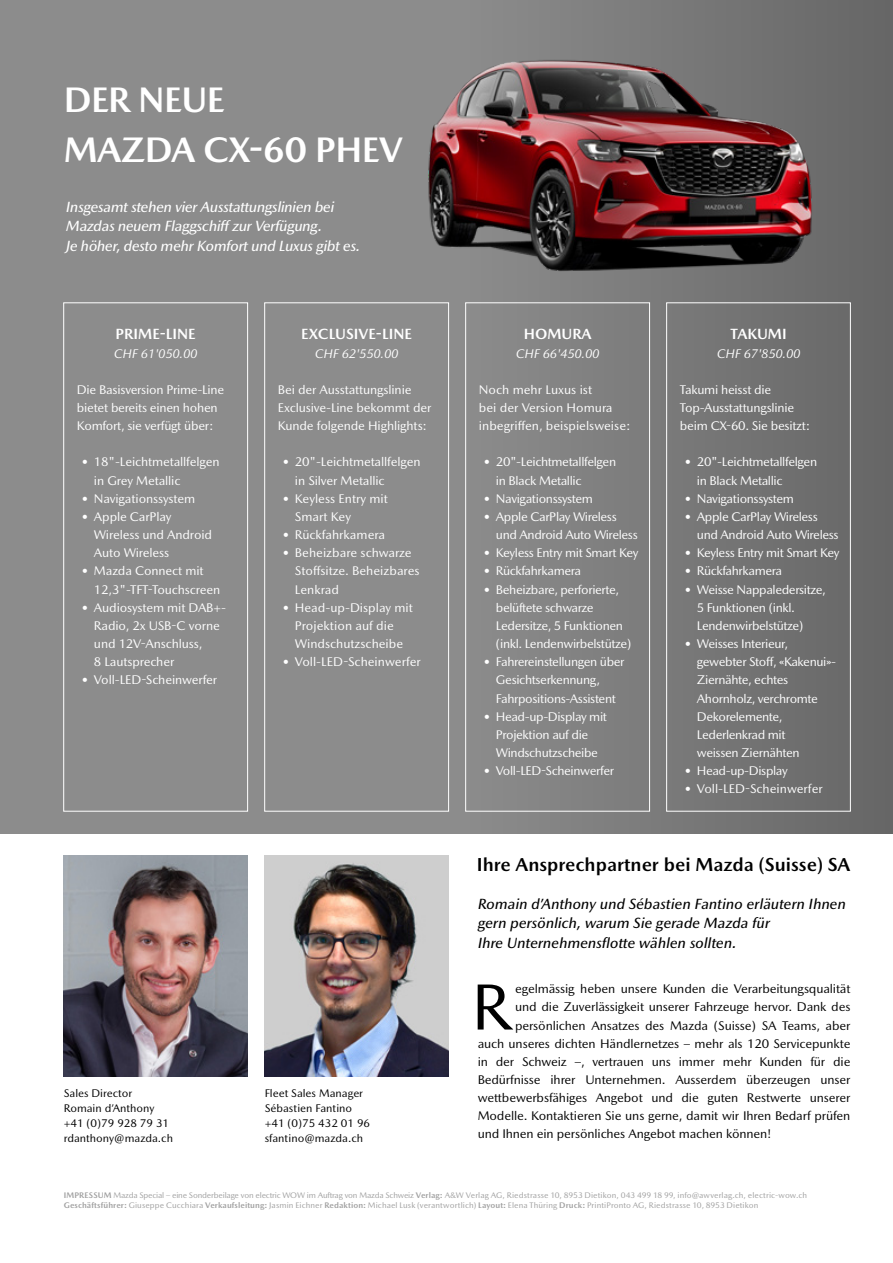
<style>
.page{position:relative;width:893px;height:1263px;background:#fff}
.page>*{position:absolute;margin:0;border:0;box-sizing:border-box;transform-origin:0 0}
.t1{font:66.15px "Mazda Type";color:#000}
.t2{font:700 36px/49.5px "Mazda Type";letter-spacing:-.02em;color:#fff}
.t3{font:700 19.05px "Mazda Type";color:#000}
.t4{font:italic 500 15px/19.5px "Mazda Type";color:#000}
.t5{font:italic 500 15px/19.5px "Mazda Type";letter-spacing:-.02em;color:#fff}
.t6{font:700 15px "Mazda Type";color:#fff}
.t7{font:12.75px/18.1px "Mazda Type";letter-spacing:-.03em;color:#fff}
.t8{font:12.75px "Mazda Type";letter-spacing:-.01em;color:#000}
.t9{font:12.75px/18.1px "Mazda Type";letter-spacing:-.01em;color:#fff}
.t10{font:12.75px/18.1px "Mazda Type";color:#fff}
.t11{font:italic 12.75px "Mazda Type";color:#fff}
.t12{font:11.25px/15px "Mazda Type";color:#000}
.t13{font:8.25px/9.8px "Mazda Type";letter-spacing:.01em;color:#a0a0a0}
.s1{font-weight:700}
</style>
<div class="page">
<div style="left:0;top:0;width:893px;height:1263px;background:linear-gradient(to right,#969696,#707070)"></div>
<div style="left:0;top:834px;width:893px;height:429px;background:#fff"></div>
<img style="left:407px;top:29px;width:425px;height:269px">
<div style="left:63px;top:302px;width:185px;height:509px;border:1px solid #fff"></div>
<div style="left:264px;top:302px;width:185px;height:509px;border:1px solid #fff"></div>
<div style="left:465px;top:302px;width:185px;height:509px;border:1px solid #fff"></div>
<div style="left:666px;top:302px;width:185px;height:509px;border:1px solid #fff"></div>
<img style="left:64px;top:855px;width:184px;height:221px">
<img style="left:265px;top:855px;width:184px;height:221px">
<h2 class="t2" style="left:64px;top:75px;width:340px">DER NEUE<br>MAZDA CX-60 PHEV</h2>
<p class="t5" style="left:66px;top:197px;width:296px">Insgesamt stehen vier Ausstattungslinien bei<br>Mazdas neuem Flaggschiff zur Verfügung.<br>Je höher, desto mehr Komfort und Luxus gibt es.</p>
<p class="t6" style="left:115px;top:325px;width:82px">PRIME-LINE</p>
<p class="t11" style="left:114px;top:346px;width:85px">CHF 61'050.00</p>
<p class="t7" style="left:77px;top:380px;width:149px">Die Basisversion Prime-Line bietet bereits einen hohen<br>Komfort, sie verfügt über:</p>
<p class="t9" style="left:94px;top:453px;width:127px;text-indent:-13px">• 18"-Leichtmetallfelgen in Grey Metallic</p>
<p class="t9" style="left:81px;top:489px;width:115px">• Navigationssystem</p>
<p class="t9" style="left:94px;top:507px;width:120px;text-indent:-13px">• Apple CarPlay<br>Wireless und Android<br>Auto Wireless</p>
<p class="t9" style="left:94px;top:562px;width:128px;text-indent:-13px">• Mazda Connect mit<br>12,3"-TFT-Touchscreen</p>
<p class="t9" style="left:94px;top:598px;width:134px;text-indent:-13px">• Audiosystem mit DAB+-<br>Radio, 2x USB-C vorne und 12V-Anschluss,<br>8 Lautsprecher</p>
<p class="t9" style="left:81px;top:671px;width:138px">• Voll-LED-Scheinwerfer</p>
<p class="t6" style="left:301px;top:325px;width:112px">EXCLUSIVE-LINE</p>
<p class="t11" style="left:315px;top:346px;width:85px">CHF 62'550.00</p>
<p class="t9" style="left:278px;top:380px;width:155px">Bei der Ausstattungslinie<br>Exclusive-Line bekommt der<br>Kunde folgende Highlights:</p>
<p class="t9" style="left:295px;top:453px;width:127px;text-indent:-13px">• 20"-Leichtmetallfelgen in Silver Metallic</p>
<p class="t10" style="left:295px;top:489px;width:95px;text-indent:-13px">• Keyless Entry mit<br>Smart Key</p>
<p class="t10" style="left:282px;top:526px;width:104px">• Rückfahrkamera</p>
<p class="t10" style="left:295px;top:544px;width:126px;text-indent:-13px">• Beheizbare schwarze<br>Stoffsitze. Beheizbares<br>Lenkrad</p>
<p class="t10" style="left:282px;top:598px;width:132px;text-align:center">• Head-up-Display mit<br>Projektion auf die<br>Windschutzscheibe</p>
<p class="t10" style="left:282px;top:653px;width:140px">• Voll-LED-Scheinwerfer</p>
<p class="t12" style="left:64px;top:1086px;width:111px">Sales Director<br>Romain d’Anthony +41 (0)79 928 79 31 rdanthony@mazda.ch</p>
<p class="t12" style="left:265px;top:1086px;width:107px">Fleet Sales Manager<br>Sébastien Fantino +41 (0)75 432 01 96 sfantino@mazda.ch</p>
<p class="t6" style="left:524px;top:325px;width:69px">HOMURA</p>
<p class="t11" style="left:516px;top:346px;width:85px">CHF 66'450.00</p>
<p class="t10" style="left:479px;top:380px;width:153px">Noch mehr Luxus ist<br>bei der Version Homura inbegriffen, beispielsweise:</p>
<p class="t7" style="left:496px;top:453px;width:122px;text-indent:-13px">• 20"-Leichtmetallfelgen in Black Metallic</p>
<p class="t7" style="left:483px;top:489px;width:111px">• Navigationssystem</p>
<p class="t7" style="left:496px;top:507px;width:143px;text-indent:-13px">• Apple CarPlay Wireless und Android Auto Wireless</p>
<p class="t7" style="left:483px;top:544px;width:157px">• Keyless Entry mit Smart Key</p>
<p class="t7" style="left:483px;top:562px;width:99px">• Rückfahrkamera</p>
<p class="t7" style="left:496px;top:580px;width:137px;text-indent:-13px">• Beheizbare, perforierte, belüftete schwarze<br>Ledersitze, 5 Funktionen (inkl. Lendenwirbelstütze)</p>
<p class="t7" style="left:496px;top:653px;width:130px;text-indent:-13px">• Fahrereinstellungen über<br>Gesichtserkennung,<br>Fahrpositions-Assistent</p>
<p class="t7" style="left:483px;top:707px;width:125px;text-align:center">• Head-up-Display mit<br>Projektion auf die<br>Windschutzscheibe</p>
<p class="t7" style="left:483px;top:762px;width:132px">• Voll-LED-Scheinwerfer</p>
<p class="t6" style="left:730px;top:325px;width:58px">TAKUMI</p>
<p class="t11" style="left:717px;top:346px;width:85px">CHF 67'850.00</p>
<p class="t7" style="left:680px;top:380px;width:132px">Takumi heisst die<br>Top-Ausstattungslinie beim CX-60. Sie besitzt:</p>
<p class="t7" style="left:697px;top:453px;width:122px;text-indent:-13px">• 20"-Leichtmetallfelgen in Black Metallic</p>
<p class="t7" style="left:684px;top:489px;width:111px">• Navigationssystem</p>
<p class="t7" style="left:697px;top:507px;width:143px;text-indent:-13px">• Apple CarPlay Wireless und Android Auto Wireless</p>
<p class="t7" style="left:684px;top:544px;width:157px">• Keyless Entry mit Smart Key</p>
<p class="t7" style="left:684px;top:562px;width:99px">• Rückfahrkamera</p>
<p class="t7" style="left:697px;top:580px;width:131px;text-indent:-13px">• Weisse Nappaledersitze,<br>5 Funktionen (inkl.<br>Lendenwirbelstütze)</p>
<p class="t7" style="left:697px;top:634px;width:141px;text-indent:-13px">• Weisses Interieur, gewebter Stoff, «Kakenui»-<br>Ziernähte, echtes<br>Ahornholz, verchromte<br>Dekorelemente,<br>Lederlenkrad mit<br>weissen Ziernähten</p>
<p class="t7" style="left:684px;top:762px;width:105px">• Head-up-Display</p>
<p class="t10" style="left:684px;top:780px;width:140px">• Voll-LED-Scheinwerfer</p>
<h3 class="t3" style="left:477px;top:853px;width:375px">Ihre Ansprechpartner bei Mazda (Suisse) SA</h3>
<p class="t4" style="left:478px;top:893px;width:370px">Romain d’Anthony und Sébastien Fantino erläutern Ihnen gern persönlich, warum Sie gerade Mazda für<br>Ihre Unternehmensflotte wählen sollten.</p>
<h1 class="t1" style="left:471px;top:968px;width:41px">R</h1>
<p class="t8" style="left:515px;top:981px;width:337px">egelmässig heben unsere Kunden die Verarbeitungsqualität</p>
<p class="t8" style="left:515px;top:999px;width:337px">und die Zuverlässigkeit unserer Fahrzeuge hervor. Dank des</p>
<p class="t8" style="left:515px;top:1018px;width:337px">persönlichen Ansatzes des Mazda (Suisse) SA Teams, aber</p>
<p class="t8" style="left:478px;top:1036px;width:374px">auch unseres dichten Händlernetzes – mehr als 120 Servicepunkte</p>
<p class="t8" style="left:478px;top:1054px;width:374px">in der Schweiz –, vertrauen uns immer mehr Kunden für die</p>
<p class="t8" style="left:478px;top:1072px;width:374px">Bedürfnisse ihrer Unternehmen. Ausserdem überzeugen unser</p>
<p class="t8" style="left:478px;top:1090px;width:374px">wettbewerbsfähiges Angebot und die guten Restwerte unserer</p>
<p class="t8" style="left:478px;top:1108px;width:374px">Modelle. Kontaktieren Sie uns gerne, damit wir Ihren Bedarf prüfen</p>
<p class="t8" style="left:478px;top:1126px;width:295px">und Ihnen ein persönliches Angebot machen können!</p>
<p class="t13" style="left:64px;top:1190px;width:745px"><span class="s1">IMPRESSUM</span> Mazda Special – eine Sonderbeilage von electric WOW im Auftrag von Mazda Schweiz <span class="s1">Verlag:</span> A&amp;W Verlag AG, Riedstrasse 10, 8953 Dietikon, 043 499 18 99, info@awverlag.ch, electric-wow.ch<br><span class="s1">Geschäftsführer:</span> Giuseppe Cucchiara <span class="s1">Verkaufsleitung:</span> Jasmin Eichner <span class="s1">Redaktion:</span> Michael Lusk (verantwortlich) <span class="s1">Layout:</span> Elena Thüring <span class="s1">Druck:</span> PrintiPronto AG, Riedstrasse 10, 8953 Dietikon</p>
</div>
